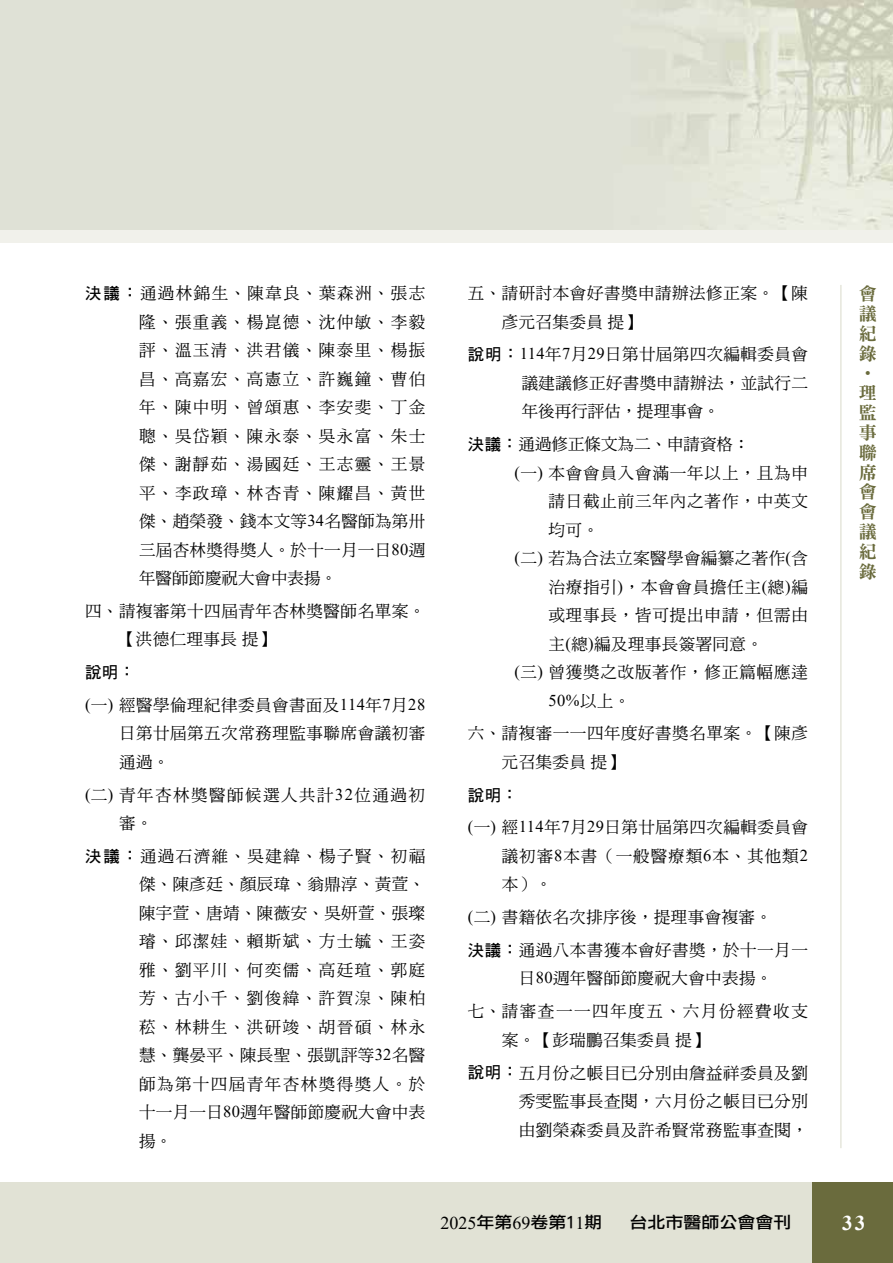
<style>
.page{position:relative;width:893px;height:1263px;background:#fff}
.page>*{position:absolute;margin:0;border:0;box-sizing:border-box;transform-origin:0 0}
.t1{font:700 21px "Times New Roman";color:#fff}
.t2{font:18px/19.8px "DFN Ming W9 WIN BF";color:#6a6b3d;text-align:justify}
.t3{font:18px "Times New Roman";color:#000}
.t4{font:16.5px/28.5px "DF Ming W5 WIN BF";letter-spacing:.03em;color:#000}
.t5{font:16.5px "DF Ming W5 WIN BF";letter-spacing:.05em;color:#000}
.t6{font:16.5px/32.7px "DF Ming W5 WIN BF";letter-spacing:.095em;color:#000}
.t7{font:16.5px/28.5px "DF Ming W5 WIN BF";letter-spacing:.09em;color:#000}
.t8{font:16.5px "DF Ming W5 WIN BF";color:#000}
.t9{font:16.5px "Times New Roman";color:#000}
.t10{font:16.2px "DF Li Hei Md WIN BF";color:#000;scale:1.11 1}
.t11{font:16.2px "DF Hei W7 WIN BF";color:#000}
.s1{font-family:"DF Hei W7 WIN BF";font-size:16.2px}
.s2{font-family:"Times New Roman"}
.s3{font-family:"P Ming Li U"}
.s4{font-family:"DF Ming W5 WIN BF"}
.s5{font-family:"DF Li Hei Md WIN BF";font-size:16.2px}
</style>
<div class="page">
<div style="left:0;top:230px;width:893px;height:12px;background:#f1f1eb"></div>
<div style="left:0;top:1182px;width:833px;height:81px;background:#e1e2d5"></div>
<img style="left:0;top:0;width:893px;height:230px">
<div style="left:812px;top:1182px;width:81px;height:81px;background:#6a6b3d"></div>
<hr style="left:840px;top:285px;width:1px;height:863px;background:#e1e2d5">
<p class="t4" style="left:139px;top:279px;width:288px;text-align:justify;text-indent:-54px"><span class="s1">決議：</span>通過林錦生、陳韋良、葉森洲、張志隆、張重義、楊崑德、沈仲敏、李毅評、溫玉清、洪君儀、陳泰里、楊振昌、高嘉宏、高憲立、許巍鐘、曹伯年、陳中明、曾頌惠、李安斐、丁金聰、吳岱穎、陳永泰、吳永富、朱士傑、謝靜茹、湯國廷、王志靈、王景平、李政璋、林杏青、陳耀昌、黃世傑、趙榮發、錢本文等<span class="s2">34</span>名醫師為第卅三屆杏林獎得獎人。於十一月一日<span class="s2">80</span>週年醫師節慶祝大會中表揚。</p>
<p class="t4" style="left:119px;top:597px;width:308px;text-indent:-34px">四、請複審第十四屆青年杏林獎醫師名單案。【洪德仁理事長提】</p>
<p class="t11" style="left:85px;top:664px;width:52px">說明：</p>
<p class="t4" style="left:119px;top:691px;width:308px;text-align:justify;text-indent:-34px"><span class="s2">(</span>一<span class="s2">)</span> 經醫學倫理紀律委員會書面及<span class="s2">114</span>年<span class="s2">7</span>月<span class="s2">28</span>日第廿屆第五次常務理監事聯席會議初審通過。</p>
<p class="t7" style="left:119px;top:780px;width:308px;text-indent:-34px"><span class="s2">(</span>二<span class="s2">)</span> 青年杏林獎醫師候選人共計<span class="s2">32</span>位通過初審。</p>
<p class="t4" style="left:139px;top:842px;width:288px;text-align:justify;text-indent:-54px"><span class="s1">決議：</span>通過石濟維、吳建緯、楊子賢、初福傑、陳彥廷、顏辰瑋、翁鼎淳、黃萱、陳宇萱、唐靖、陳薇安、吳妍萱、張璨璿、邱潔娃、賴斯斌、方士毓、王姿雅、劉平川、何奕儒、高廷瑄、郭庭芳、古小千、劉俊緯、許賀<span class="s3">湶</span>、陳柏菘、林耕生、洪研竣、胡晉碩、林永慧、龔晏平、陳長聖、張凱評等<span class="s2">32</span>名醫師為第十四屆青年杏林獎得獎人。於十一月一日<span class="s2">80</span>週年醫師節慶祝大會中表揚。</p>
<p class="t4" style="left:502px;top:279px;width:308px;text-indent:-34px">五、請研討本會好書獎申請辦法修正案。【陳彥元召集委員提】</p>
<p class="t4" style="left:522px;top:340px;width:288px;text-align:justify;text-indent:-54px"><span class="s1">說明：</span><span class="s2">114</span>年<span class="s2">7</span>月<span class="s2">29</span>日第廿屆第四次編輯委員會議建議修正好書獎申請辦法，並試行二年後再行評估，提理事會。</p>
<p class="t8" style="left:468px;top:436px;width:283px"><span class="s1">決議：</span>通過修正條文為二、申請資格：</p>
<p class="t5" style="left:514px;top:464px;width:295px"><span class="s2">(</span>一<span class="s2">)</span> 本會會員入會滿一年以上，且為申</p>
<p class="t5" style="left:549px;top:493px;width:261px">請日截止前三年內之著作，中英文</p>
<p class="t4" style="left:549px;top:515px;width:52px">均可。</p>
<p class="t4" style="left:514px;top:544px;width:295px"><span class="s2">(</span>二<span class="s2">)</span> 若為合法立案醫學會編纂之著作<span class="s2">(</span>含</p>
<p class="t4" style="left:549px;top:572px;width:261px">治療指引<span class="s2">)</span>，本會會員擔任主<span class="s2">(</span>總<span class="s2">)</span>編</p>
<p class="t5" style="left:549px;top:607px;width:261px">或理事長，皆可提出申請，但需由</p>
<p class="t4" style="left:549px;top:629px;width:216px">主<span class="s2">(</span>總<span class="s2">)</span>編及理事長簽署同意。</p>
<p class="t5" style="left:514px;top:664px;width:295px"><span class="s2">(</span>三<span class="s2">)</span> 曾獲獎之改版著作，修正篇幅應達</p>
<p class="t9" style="left:549px;top:688px;width:83px">50%<span class="s4">以上。</span></p>
<p class="t4" style="left:502px;top:719px;width:308px;text-indent:-34px">六、請複審一一四年度好書獎名單案。【陳彥元召集委員提】</p>
<p class="t11" style="left:468px;top:787px;width:52px">說明：</p>
<p class="t4" style="left:502px;top:813px;width:308px;text-align:justify;text-indent:-34px"><span class="s2">(</span>一<span class="s2">)</span> 經<span class="s2">114</span>年<span class="s2">7</span>月<span class="s2">29</span>日第廿屆第四次編輯委員會議初審<span class="s2">8</span>本書（一般醫療類<span class="s2">6</span>本、其他類<span class="s2">2</span>本）。</p>
<p class="t4" style="left:468px;top:901px;width:342px;line-height:32.7px"><span class="s2">(</span>二<span class="s2">)</span> 書籍依名次排序後，提理事會複審。<br><span class="s1">決議：</span>通過八本書獲本會好書獎，於十一月一</p>
<p class="t6" style="left:468px;top:962px;width:342px;text-indent:51px">日<span class="s2">80</span>週年醫師節慶祝大會中表揚。<br>七、請審查一一四年度五、六月份經費收支</p>
<p class="t4" style="left:468px;top:1023px;width:342px;line-height:32.7px;text-indent:34px">案。【彭瑞鵬召集委員提】<br><span class="s1">說明：</span>五月份之帳目已分別由詹益祥委員及劉</p>
<p class="t4" style="left:519px;top:1087px;width:291px">秀雯監事長查閱，六月份之帳目已分別由劉榮森委員及許希賢常務監事查閱，</p>
<p class="t2" style="left:859px;top:284px;width:19px">會議紀錄</p>
<p class="t2" style="left:878px;top:364px;width:19px;rotate:90deg">•</p>
<p class="t2" style="left:859px;top:383px;width:19px">理監事聯席會會議紀錄</p>
<p class="t3" style="left:440px;top:1210px;width:163px">2025<span class="s5">年第</span>69<span class="s5">卷第1</span>1<span class="s5">期</span></p>
<p class="t10" style="left:629px;top:1214px;width:147px">台北市醫師公會會刊</p>
<p class="t1" style="left:842px;top:1207px;width:25px">33</p>
</div>
